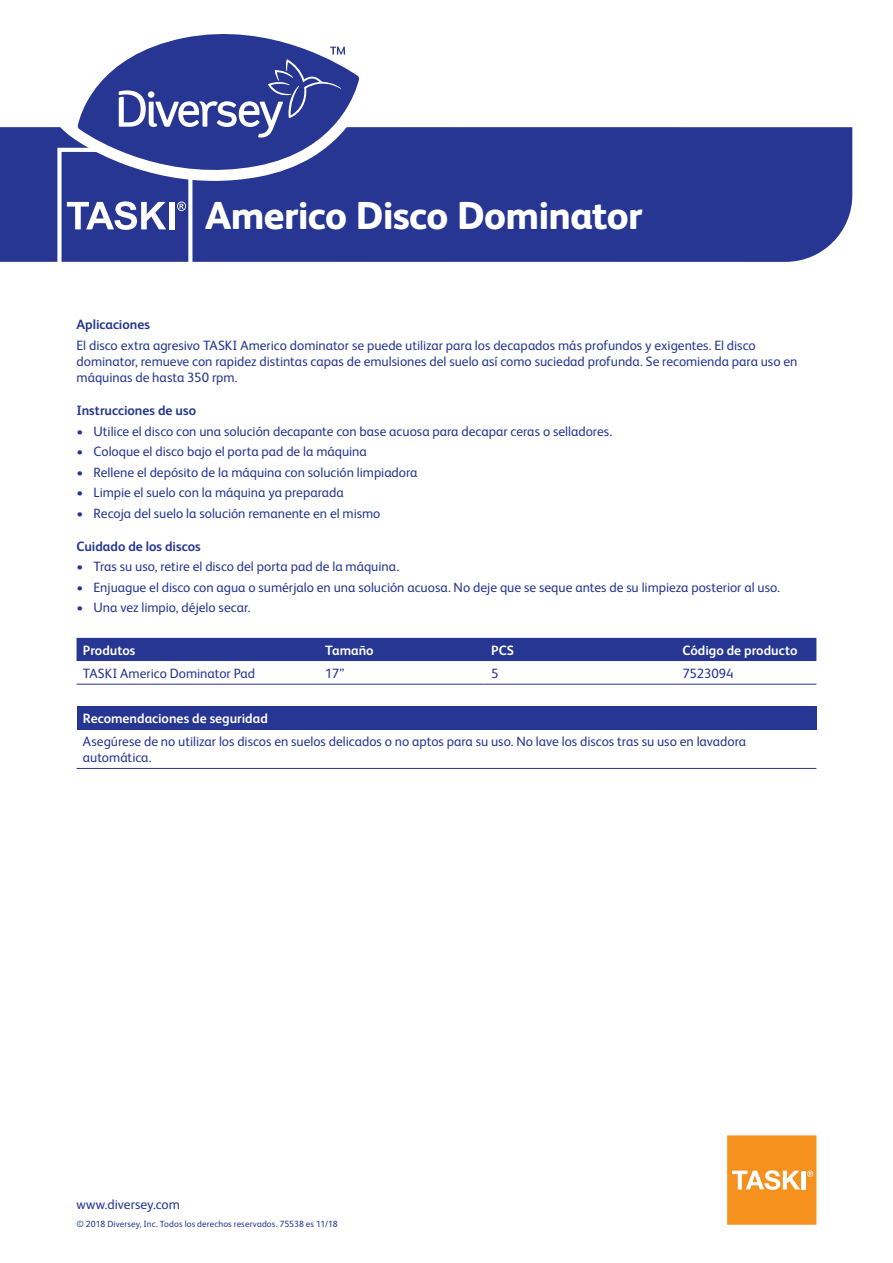
<style>
.page{position:relative;width:893px;height:1263px;background:#fff}
.page>*{position:absolute;margin:0;border:0;box-sizing:border-box;transform-origin:0 0}
.t1{font:800 39px "FS Albert Pro";letter-spacing:-.02em;color:#fff}
.Maintext{font:13.5px/16.2px "FS Albert Pro";color:#263692}
.Table_Subheads{font:700 13.5px "FS Albert Pro";color:#fff}
.Subheads{font:700 13.5px "FS Albert Pro";color:#263692}
.Table_Text{font:13.5px "FS Albert Pro";letter-spacing:-.005em;color:#263692}
.t2{font:9px "FS Albert Pro";letter-spacing:.01em;color:#263692}
</style>
<div class="page">
<div style="left:0;top:127px;width:852px;height:135px;background:#263692"></div>
<svg style="left:57px;top:148px;width:135px;height:114px;background:#4e5ba6"></svg>
<div style="left:169px;top:202px;width:6px;height:27px;background:#fff"></div>
<svg style="left:727px;top:1135px;width:89px;height:90px;background:#f69c34"></svg>
<div style="left:77px;top:706px;width:739px;height:23px;background:#263692"></div>
<hr style="left:77px;top:768px;width:739px;height:1px;background:#263692">
<svg style="left:58px;top:78px;width:316px;height:103px"></svg>
<svg style="left:78px;top:34px;width:281px;height:148px;fill:#263692"></svg>
<svg style="left:119px;top:47px;width:226px;height:91px;background:#4a58a4"></svg>
<div style="left:77px;top:638px;width:739px;height:23px;background:#263692"></div>
<hr style="left:676px;top:684px;width:140px;height:1px;background:#263692">
<hr style="left:77px;top:684px;width:242px;height:1px;background:#263692">
<hr style="left:319px;top:684px;width:166px;height:1px;background:#263692">
<hr style="left:485px;top:684px;width:191px;height:1px;background:#263692">
<p class="t1" style="left:205px;top:185px;width:439px">Americo Disco Dominator</p>
<p class="Subheads" style="left:77px;top:315px;width:75px">Aplicaciones</p>
<p class="Maintext" style="left:77px;top:336px;width:722px">El disco extra agresivo TASKI Americo dominator se puede utilizar para los decapados más profundos y exigentes. El disco dominator, remueve con rapidez distintas capas de emulsiones del suelo así como suciedad profunda. Se recomienda para uso en máquinas de hasta 350 rpm.</p>
<p class="Subheads" style="left:77px;top:401px;width:121px">Instrucciones de uso</p>
<p class="Maintext" style="left:77px;top:422px;width:537px">• Utilice el disco con una solución decapante con base acuosa para decapar ceras o selladores.</p>
<p class="Maintext" style="left:77px;top:443px;width:292px">• Coloque el disco bajo el porta pad de la máquina</p>
<p class="Maintext" style="left:77px;top:463px;width:343px">• Rellene el depósito de la máquina con solución limpiadora</p>
<p class="Maintext" style="left:77px;top:483px;width:269px">• Limpie el suelo con la máquina ya preparada</p>
<p class="Maintext" style="left:77px;top:504px;width:305px">• Recoja del suelo la solución remanente en el mismo</p>
<p class="Subheads" style="left:77px;top:537px;width:126px">Cuidado de los discos</p>
<p class="Maintext" style="left:77px;top:558px;width:324px">• Tras su uso, retire el disco del porta pad de la máquina.</p>
<p class="Maintext" style="left:77px;top:578px;width:705px">• Enjuague el disco con agua o sumérjalo en una solución acuosa. No deje que se seque antes de su limpieza posterior al uso.</p>
<p class="Maintext" style="left:77px;top:598px;width:175px">• Una vez limpio, déjelo secar.</p>
<p class="Table_Subheads" style="left:83px;top:640px;width:54px">Produtos</p>
<p class="Table_Subheads" style="left:325px;top:640px;width:50px">Tamaño</p>
<p class="Table_Subheads" style="left:491px;top:640px;width:25px">PCS</p>
<p class="Table_Subheads" style="left:682px;top:640px;width:117px">Código de producto</p>
<p class="Table_Text" style="left:83px;top:663px;width:174px">TASKI Americo Dominator Pad</p>
<p class="Table_Text" style="left:325px;top:663px;width:21px">17”</p>
<p class="Table_Text" style="left:491px;top:663px;width:9px">5</p>
<p class="Table_Text" style="left:682px;top:663px;width:53px">7523094</p>
<p class="Table_Subheads" style="left:83px;top:708px;width:187px">Recomendaciones de seguridad</p>
<p class="Maintext" style="left:83px;top:732px;width:665px">Asegúrese de no utilizar los discos en suelos delicados o no aptos para su uso. No lave los discos tras su uso en lavadora automática.</p>
<p class="Maintext" style="left:77px;top:1195px;width:105px">www.diversey.com</p>
<p class="t2" style="left:77px;top:1217px;width:263px">© 2018 Diversey, Inc. Todos los derechos reservados. 75538 es 11/18</p>
</div>
